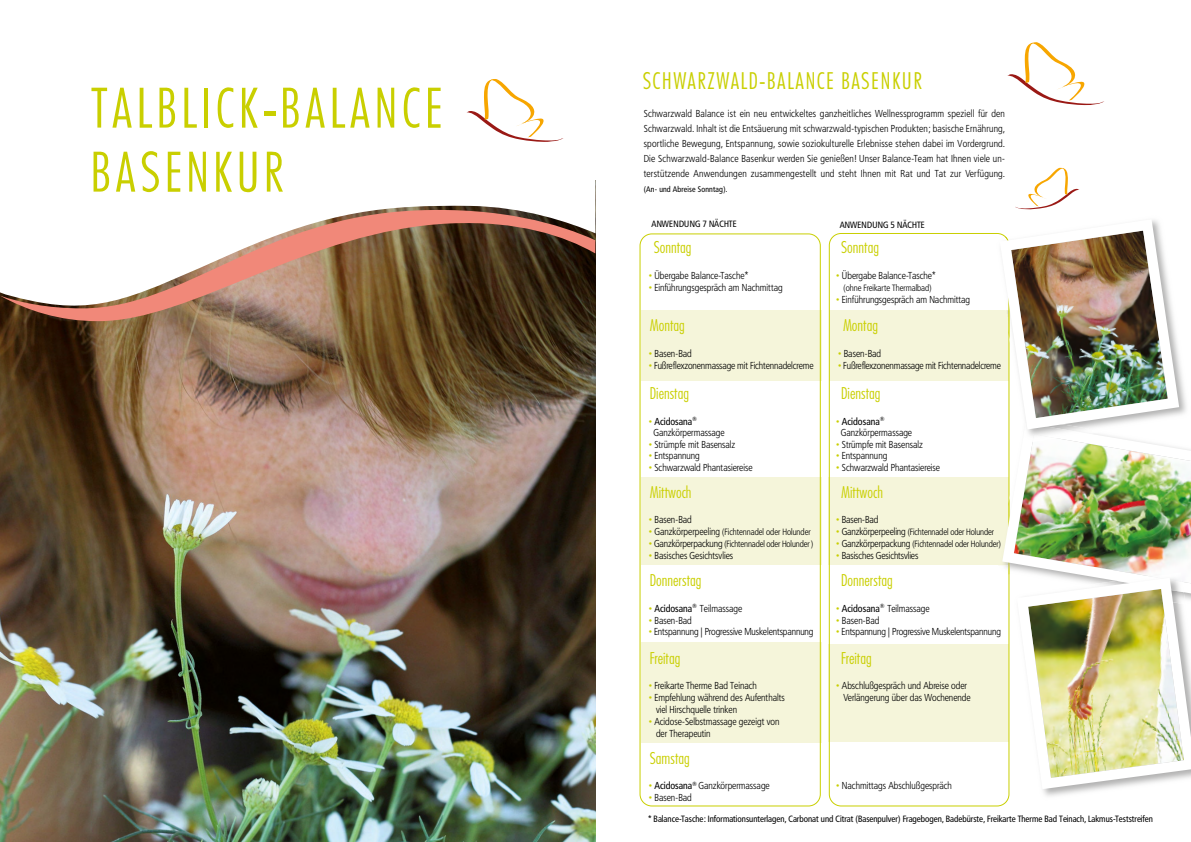
<style>
.page{position:relative;width:1191px;height:842px;background:#fff}
.page>*{position:absolute;margin:0;border:0;box-sizing:border-box;transform-origin:0 0}
.t1{font:300 57px/64px "Futura Condensed BQ";letter-spacing:.08em;color:#c9cf00}
.t2{font:300 24px "Futura Condensed BQ";letter-spacing:.07em;color:#c9cf00}
.t3{font:300 17px "Futura Condensed BQ";color:#c9cf00}
.t4{font:300 10px/15px "Frutiger Condensed BQ";color:#000}
.t5{font:300 9px "Frutiger Condensed BQ";letter-spacing:-.01em;color:#000}
.t6{font:9px "Frutiger Condensed BQ";color:#000}
.t7{font:9px "Frutiger Condensed BQ";letter-spacing:.02em;color:#000}
.t8{font:8px "Frutiger Condensed BQ";letter-spacing:.02em;color:#000}
.s1{color:#c9cf00}
.s2{font-weight:400}
.s3{font-size:10px;color:#c9cf00}
.s4{font-size:10px}
</style>
<div class="page">
<svg style="left:639px;top:233px;width:182px;height:573px"></svg>
<svg style="left:828px;top:233px;width:181px;height:573px"></svg>
<svg style="left:1043px;top:778px;width:142px;height:17px"></svg>
<img style="left:996px;top:393px;width:195px;height:385px">
<img style="left:994px;top:220px;width:190px;height:215px">
<img style="left:0;top:321px;width:595px;height:521px">
<svg style="left:0;top:207px;width:595px;height:114px"></svg>
<svg style="left:466px;top:79px;width:98px;height:63px"></svg>
<svg style="left:1007px;top:42px;width:97px;height:63px"></svg>
<svg style="left:1015px;top:167px;width:64px;height:42px"></svg>
<h1 class="t1" style="left:91px;top:77px;width:353px">TALBLICK-BALANCE<br>BASENKUR</h1>
<h2 class="t2" style="left:643px;top:68px;width:280px">SCHWARZWALD-BALANCE BASENKUR</h2>
<p class="t4" style="left:643px;top:106px;width:363px;text-align:justify">Schwarzwald Balance ist ein neu entwickeltes ganzheitliches Wellnessprogramm speziell für den Schwarzwald. Inhalt ist die Entsäuerung mit schwarzwald-typischen Produkten; basische Ernährung, sportliche Bewegung, Entspannung, sowie soziokulturelle Erlebnisse stehen dabei im Vordergrund.<br>Die Schwarzwald-Balance Basenkur werden Sie genießen! Unser Balance-Team hat Ihnen viele un&shy;terstützende Anwendungen zusammengestellt und steht Ihnen mit Rat und Tat zur Verfügung.</p>
<p class="t8" style="left:643px;top:184px;width:85px">(An- und Abreise Sonntag).</p>
<p class="t7" style="left:651px;top:218px;width:86px">ANWENDUNG 7 NÄCHTE</p>
<p class="t7" style="left:839px;top:219px;width:86px">ANWENDUNG 5 NÄCHTE</p>
<h3 class="t3" style="left:654px;top:238px;width:39px">Sonntag</h3>
<p class="t4" style="left:649px;top:268px;width:101px"><span class="s1">•</span> Übergabe Balance-Tasche*</p>
<p class="t4" style="left:649px;top:280px;width:135px"><span class="s1">•</span> Einführungsgespräch am Nachmittag</p>
<h3 class="t3" style="left:650px;top:316px;width:36px">Montag</h3>
<p class="t4" style="left:649px;top:346px;width:45px"><span class="s1">•</span> Basen-Bad</p>
<p class="t4" style="left:649px;top:358px;width:166px"><span class="s1">•</span> Fußreflexzonenmassage mit Fichtennadelcreme</p>
<h3 class="t3" style="left:650px;top:384px;width:41px">Dienstag</h3>
<p class="t4" style="left:653px;top:415px;width:73px;line-height:11.5px;text-indent:-5px"><span class="s1">•</span> <span class="s2">Acidosana</span><sup>®<br></sup>Ganzkörpermassage</p>
<p class="t4" style="left:649px;top:437px;width:88px"><span class="s1">•</span> Strümpfe mit Basensalz</p>
<p class="t4" style="left:649px;top:448px;width:52px"><span class="s1">•</span> Entspannung</p>
<p class="t4" style="left:649px;top:460px;width:105px"><span class="s1">•</span> Schwarzwald Phantasiereise</p>
<h3 class="t3" style="left:650px;top:482px;width:43px">Mittwoch</h3>
<p class="t4" style="left:649px;top:513px;width:45px"><span class="s1">•</span> Basen-Bad</p>
<p class="t5" style="left:649px;top:527px;width:163px"><span class="s3">•</span> <span class="s4">Ganzkörperpeeling</span> (Fichtennadel oder Holunder</p>
<p class="t5" style="left:649px;top:539px;width:166px"><span class="s3">•</span> <span class="s4">Ganzkörperpackung</span> (Fichtennadel oder Holunder )</p>
<p class="t4" style="left:649px;top:549px;width:86px"><span class="s1">•</span> Basisches Gesichtsvlies</p>
<h3 class="t3" style="left:650px;top:571px;width:53px">Donnerstag</h3>
<p class="t4" style="left:649px;top:601px;width:95px"><span class="s1">•</span> <span class="s2">Acidosana</span><sup>®</sup> Teilmassage</p>
<p class="t4" style="left:649px;top:613px;width:45px"><span class="s1">•</span> Basen-Bad</p>
<p class="t4" style="left:649px;top:624px;width:166px"><span class="s1">•</span> Entspannung | Progressive Muskelentspannung</p>
<h3 class="t3" style="left:650px;top:648px;width:32px">Freitag</h3>
<p class="t4" style="left:649px;top:678px;width:110px"><span class="s1">•</span> Freikarte Therme Bad Teinach</p>
<p class="t4" style="left:656px;top:692px;width:130px;line-height:12px;text-indent:-7px"><span class="s1">•</span> Empfehlung während des Aufenthalts viel Hirschquelle trinken</p>
<p class="t4" style="left:656px;top:716px;width:125px;line-height:12px;text-indent:-7px"><span class="s1">•</span> Acidose-Selbstmassage gezeigt von der Therapeutin</p>
<h3 class="t3" style="left:650px;top:748px;width:41px">Samstag</h3>
<p class="t4" style="left:649px;top:778px;width:122px"><span class="s1">•</span> <span class="s2">Acidosana</span><sup>®</sup> Ganzkörpermassage</p>
<p class="t4" style="left:649px;top:790px;width:45px"><span class="s1">•</span> Basen-Bad</p>
<h3 class="t3" style="left:841px;top:238px;width:39px">Sonntag</h3>
<p class="t4" style="left:836px;top:268px;width:101px"><span class="s1">•</span> Übergabe Balance-Tasche*</p>
<p class="t5" style="left:843px;top:282px;width:90px">(ohne Freikarte Thermalbad)</p>
<p class="t4" style="left:836px;top:292px;width:135px"><span class="s1">•</span> Einführungsgespräch am Nachmittag</p>
<h3 class="t3" style="left:843px;top:316px;width:36px">Montag</h3>
<p class="t4" style="left:838px;top:346px;width:45px"><span class="s1">•</span> Basen-Bad</p>
<p class="t4" style="left:838px;top:358px;width:164px"><span class="s1">•</span> Fußreflexzonenmassage mit Fichtennadelcreme</p>
<h3 class="t3" style="left:841px;top:384px;width:41px">Dienstag</h3>
<p class="t4" style="left:841px;top:415px;width:73px;line-height:11.5px;text-indent:-5px"><span class="s1">•</span> <span class="s2">Acidosana</span><sup>®<br></sup>Ganzkörpermassage</p>
<p class="t4" style="left:836px;top:437px;width:88px"><span class="s1">•</span> Strümpfe mit Basensalz</p>
<p class="t4" style="left:836px;top:448px;width:52px"><span class="s1">•</span> Entspannung</p>
<p class="t4" style="left:836px;top:460px;width:105px"><span class="s1">•</span> Schwarzwald Phantasiereise</p>
<h3 class="t3" style="left:841px;top:482px;width:43px">Mittwoch</h3>
<p class="t4" style="left:836px;top:513px;width:44px"><span class="s1">•</span> Basen-Bad</p>
<p class="t5" style="left:836px;top:527px;width:159px"><span class="s3">•</span> <span class="s4">Ganzkörperpeeling</span> (Fichtennadel oder Holunder</p>
<p class="t5" style="left:836px;top:539px;width:166px"><span class="s3">•</span> <span class="s4">Ganzkörperpackung</span> (Fichtennadel oder Holunder)</p>
<p class="t4" style="left:836px;top:549px;width:83px"><span class="s1">•</span> Basisches Gesichtsvlies</p>
<h3 class="t3" style="left:841px;top:571px;width:53px">Donnerstag</h3>
<p class="t4" style="left:836px;top:601px;width:95px"><span class="s1">•</span> <span class="s2">Acidosana</span><sup>®</sup> Teilmassage</p>
<p class="t4" style="left:836px;top:613px;width:45px"><span class="s1">•</span> Basen-Bad</p>
<p class="t4" style="left:836px;top:624px;width:166px"><span class="s1">•</span> Entspannung | Progressive Muskelentspannung</p>
<h3 class="t3" style="left:841px;top:648px;width:32px">Freitag</h3>
<p class="t4" style="left:843px;top:680px;width:129px;line-height:12px;text-indent:-7px"><span class="s1">•</span> Abschlußgespräch und Abreise oder<br>Verlängerung über das Wochenende</p>
<p class="t4" style="left:836px;top:778px;width:117px"><span class="s1">•</span> Nachmittags Abschlußgespräch</p>
<p class="t6" style="left:648px;top:814px;width:506px">* Balance-Tasche: Informationsunterlagen, Carbonat und Citrat (Basenpulver) Fragebogen, Badebürste, Freikarte Therme Bad Teinach, Lakmus-Teststreifen</p>
</div>
